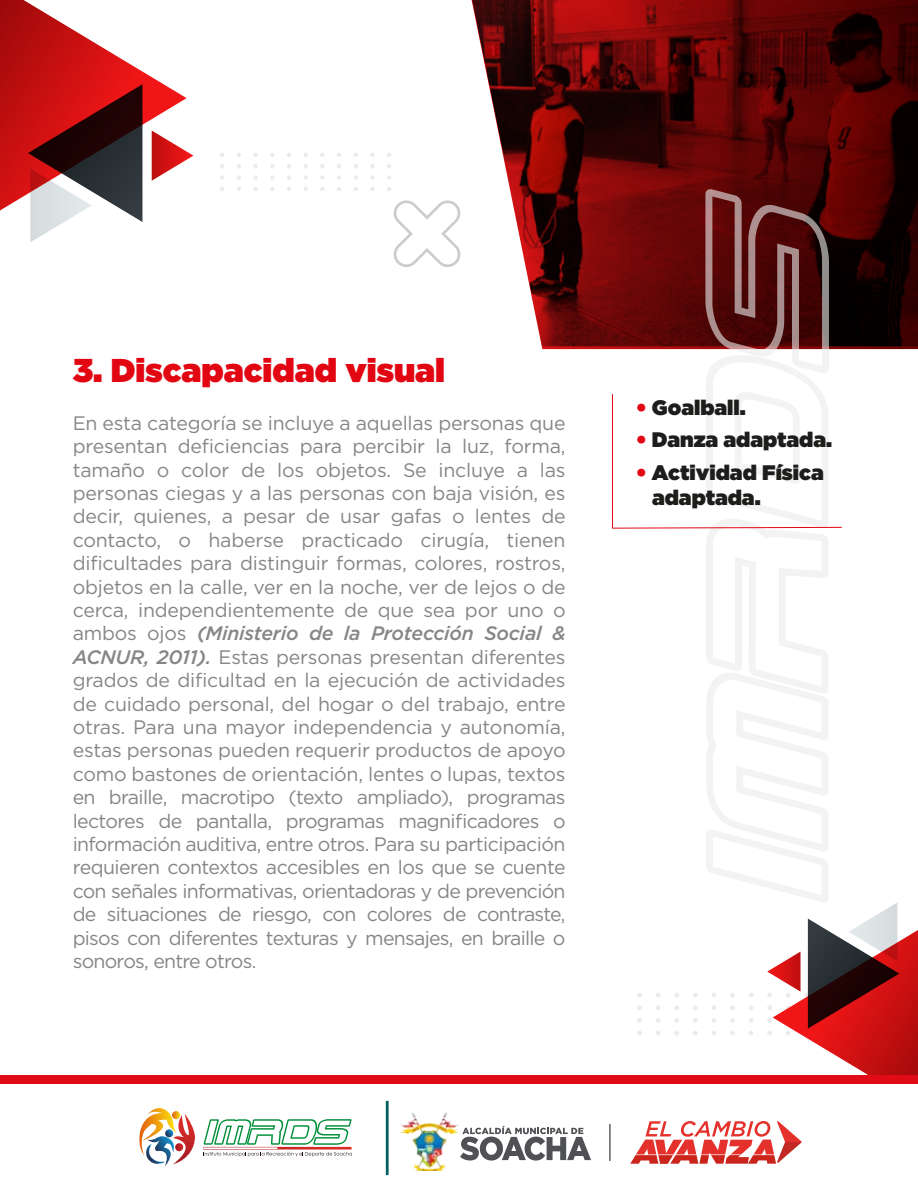
<style>
.page{position:relative;width:918px;height:1188px;background:#fff}
.page>*{position:absolute;margin:0;border:0;box-sizing:border-box;transform-origin:0 0}
.t1{font:900 33px "Gotham";color:#e20613}
.t2{font:900 21px/25.2px "Gotham";color:#1d1d1b}
.t3{font:19.5px/23.4px "Gotham";letter-spacing:-.04em;color:#868686;text-align:justify}
.s1{font-weight:500;font-style:italic}
.s2{color:#e20613}
</style>
<div class="page">
<svg style="left:471px;top:0;width:447px;height:349px;background:#6b2323"></svg>
<svg style="left:0;top:0;width:193px;height:242px"></svg>
<svg style="left:220px;top:153px;width:4px;height:4px"></svg>
<svg style="left:237px;top:153px;width:4px;height:4px"></svg>
<svg style="left:253px;top:153px;width:5px;height:4px"></svg>
<svg style="left:270px;top:153px;width:4px;height:4px"></svg>
<svg style="left:287px;top:153px;width:4px;height:4px"></svg>
<svg style="left:304px;top:153px;width:4px;height:4px"></svg>
<svg style="left:320px;top:153px;width:4px;height:4px"></svg>
<svg style="left:337px;top:153px;width:4px;height:4px"></svg>
<svg style="left:354px;top:153px;width:4px;height:4px"></svg>
<svg style="left:370px;top:153px;width:5px;height:4px"></svg>
<svg style="left:387px;top:153px;width:4px;height:4px"></svg>
<svg style="left:220px;top:164px;width:4px;height:4px"></svg>
<svg style="left:237px;top:164px;width:4px;height:4px"></svg>
<svg style="left:253px;top:164px;width:5px;height:4px"></svg>
<svg style="left:270px;top:164px;width:4px;height:4px"></svg>
<svg style="left:287px;top:164px;width:4px;height:4px"></svg>
<svg style="left:304px;top:164px;width:4px;height:4px"></svg>
<svg style="left:320px;top:164px;width:4px;height:4px"></svg>
<svg style="left:337px;top:164px;width:4px;height:4px"></svg>
<svg style="left:354px;top:164px;width:4px;height:4px"></svg>
<svg style="left:370px;top:164px;width:5px;height:4px"></svg>
<svg style="left:387px;top:164px;width:4px;height:4px"></svg>
<svg style="left:220px;top:175px;width:4px;height:5px"></svg>
<svg style="left:237px;top:175px;width:4px;height:5px"></svg>
<svg style="left:253px;top:175px;width:5px;height:5px"></svg>
<svg style="left:270px;top:175px;width:4px;height:5px"></svg>
<svg style="left:287px;top:175px;width:4px;height:5px"></svg>
<svg style="left:304px;top:175px;width:4px;height:5px"></svg>
<svg style="left:320px;top:175px;width:4px;height:5px"></svg>
<svg style="left:337px;top:175px;width:4px;height:5px"></svg>
<svg style="left:354px;top:175px;width:4px;height:5px"></svg>
<svg style="left:370px;top:175px;width:5px;height:5px"></svg>
<svg style="left:387px;top:175px;width:4px;height:5px"></svg>
<svg style="left:220px;top:187px;width:4px;height:4px"></svg>
<svg style="left:237px;top:187px;width:4px;height:4px"></svg>
<svg style="left:253px;top:187px;width:5px;height:4px"></svg>
<svg style="left:270px;top:187px;width:4px;height:4px"></svg>
<svg style="left:287px;top:187px;width:4px;height:4px"></svg>
<svg style="left:304px;top:187px;width:4px;height:4px"></svg>
<svg style="left:320px;top:187px;width:4px;height:4px"></svg>
<svg style="left:337px;top:187px;width:4px;height:4px"></svg>
<svg style="left:354px;top:187px;width:4px;height:4px"></svg>
<svg style="left:370px;top:187px;width:5px;height:4px"></svg>
<svg style="left:387px;top:187px;width:4px;height:4px"></svg>
<svg style="left:394px;top:200px;width:66px;height:67px"></svg>
<div style="left:0;top:1075px;width:918px;height:9px;background:#e10b17"></div>
<img style="left:400px;top:1112px;width:59px;height:59px">
<hr style="left:609px;top:1124px;width:2px;height:37px;background:#4f5154">
<svg style="left:460px;top:1126px;width:131px;height:35px"></svg>
<svg style="left:630px;top:1121px;width:172px;height:43px"></svg>
<hr style="left:386px;top:1101px;width:3px;height:74px;background:#025f5e">
<svg style="left:139px;top:1108px;width:213px;height:59px"></svg>
<svg style="left:612px;top:189px;width:306px;height:886px"></svg>
<h1 class="t1" style="left:73px;top:346px;width:374px">3. Discapacidad visual</h1>
<p class="t3" style="left:73px;top:411px;width:494px">En esta categoría se incluye a aquellas personas que presentan deficiencias para percibir la luz, forma, tamaño o color de los objetos. Se incluye a las personas ciegas y a las personas con baja visión, es decir, quienes, a pesar de usar gafas o lentes de contacto, o haberse practicado cirugía, tienen dificultades para distinguir formas, colores, rostros, objetos en la calle, ver en la noche, ver de lejos o de cerca, independientemente de que sea por uno o ambos ojos <span class="s1">(Ministerio de la Protección Social &amp; ACNUR, 2011).</span> Estas personas presentan diferentes grados de dificultad en la ejecución de actividades de cuidado personal, del hogar o del trabajo, entre otras. Para una mayor independencia y autonomía, estas personas pueden requerir productos de apoyo como bastones de orientación, lentes o lupas, textos en braille, macrotipo (texto ampliado), programas lectores de pantalla, programas magnificadores o información auditiva, entre otros. Para su participación requieren contextos accesibles en los que se cuente con señales informativas, orientadoras y de prevención de situaciones de riesgo, con colores de contraste, pisos con diferentes texturas y mensajes, en braille o sonoros, entre otros.</p>
<p class="t2" style="left:636px;top:394px;width:111px"><span class="s2">•</span> Goalball.</p>
<p class="t2" style="left:636px;top:427px;width:198px"><span class="s2">•</span> Danza adaptada.</p>
<p class="t2" style="left:652px;top:460px;width:173px;text-indent:-16px"><span class="s2">•</span> Actividad Física adaptada.</p>
</div>
